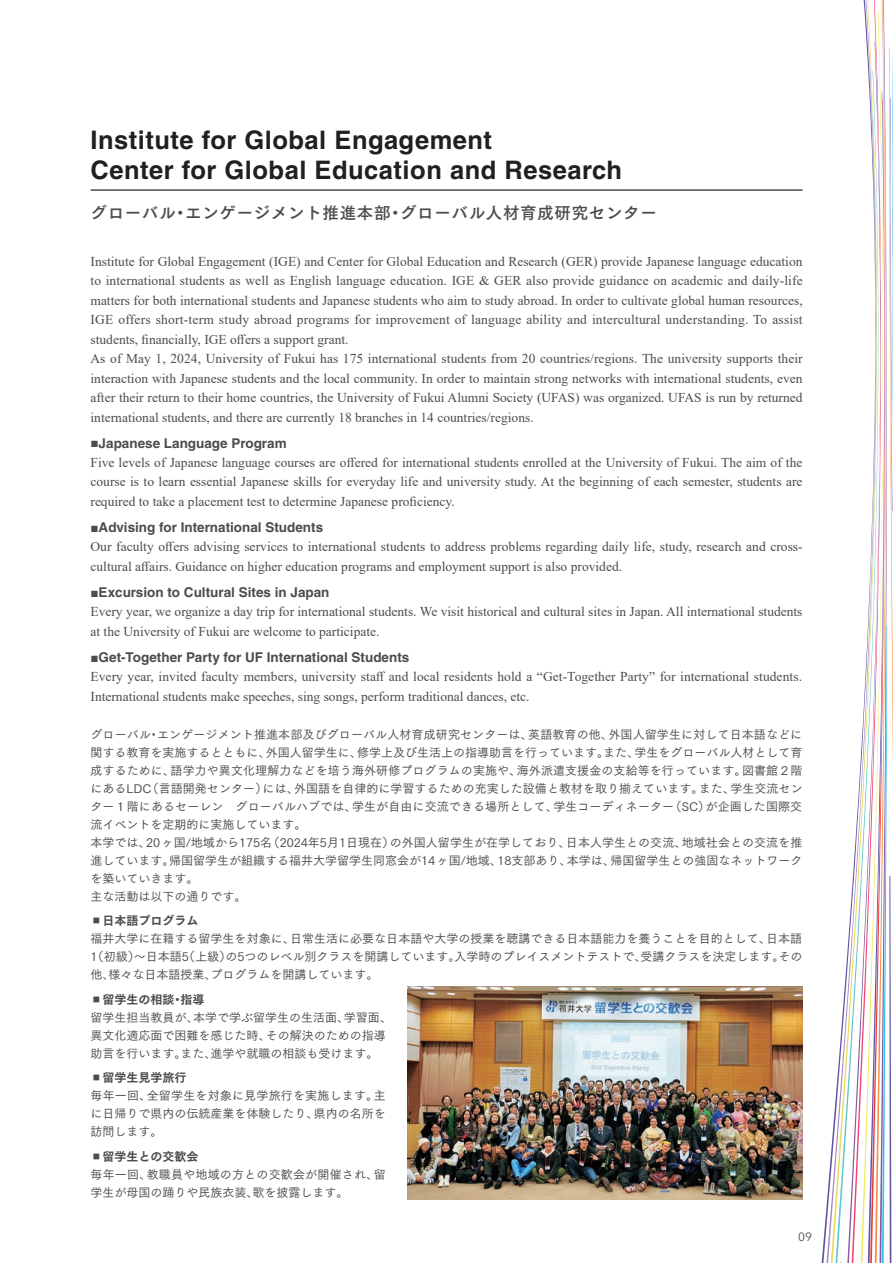
<style>
.page{position:relative;width:893px;height:1263px;background:#fff}
.page>*{position:absolute;margin:0;border:0;box-sizing:border-box;transform-origin:0 0}
.t1{font:700 25.5px/30px "Helvetica";letter-spacing:.02em;color:#231f20}
.t2{font:16.5px "Tsuku Go Pro B";letter-spacing:.04em;color:#4b4c4d}
.t3{font:13.5px/19.5px "Times New Roman";color:#4b4c4d}
.t4{font:700 13.5px "Helvetica";color:#4b4c4d}
.t5{font:12px/18px "Tsuku Go Pro M";color:#4b4c4d}
.t6{font:12px "Tsuku Go Pro E";color:#4b4c4d}
.t7{font:12px "Avenir Next";color:#4b4c4d}
.s1{font-family:"Times New Roman"}
</style>
<div class="page">
<svg style="left:821px;top:0;width:72px;height:1263px"></svg>
<hr style="left:90px;top:189px;width:712px;height:2px;background:#231f20">
<img style="left:407px;top:986px;width:395px;height:213px">
<h1 class="t1" style="left:90px;top:125px;width:533px">Institute for Global Engagement<br>Center for Global Education and Research</h1>
<p class="t2" style="left:90px;top:198px;width:568px">グローバル・エンゲージメント推進本部・グローバル人材育成研究センター</p>
<p class="t3" style="left:90px;top:251px;width:714px">Institute for Global Engagement (IGE) and Center for Global Education and Research (GER) provide Japanese language education to international students as well as English language education. IGE &amp; GER also provide guidance on academic and daily-life matters for both international students and Japanese students who aim to study abroad. In order to cultivate global human resources, IGE offers short-term study abroad programs for improvement of language ability and intercultural understanding. To assist students, financially, IGE offers a support grant.<br>As of May 1, 2024, University of Fukui has 175 international students from 20 countries/regions. The university supports their interaction with Japanese students and the local community. In order to maintain strong networks with international students, even after their return to their home countries, the University of Fukui Alumni Society (UFAS) was organized. UFAS is run by returned international students, and there are currently 18 branches in 14 countries/regions.</p>
<p class="t4" style="left:90px;top:435px;width:198px"><span class="s1">■</span>Japanese Language Program</p>
<p class="t3" style="left:90px;top:452px;width:713px;text-align:justify">Five levels of Japanese language courses are offered for international students enrolled at the University of Fukui. The aim of the course is to learn essential Japanese skills for everyday life and university study. At the beginning of each semester, students are required to take a placement test to determine Japanese proficiency.</p>
<p class="t4" style="left:90px;top:519px;width:234px"><span class="s1">■</span>Advising for International Students</p>
<p class="t3" style="left:90px;top:537px;width:714px">Our faculty offers advising services to international students to address problems regarding daily life, study, research and cross&shy;cultural affairs. Guidance on higher education programs and employment support is also provided.</p>
<p class="t4" style="left:90px;top:584px;width:241px"><span class="s1">■</span>Excursion to Cultural Sites in Japan</p>
<p class="t3" style="left:90px;top:601px;width:714px">Every year, we organize a day trip for international students. We visit historical and cultural sites in Japan. All international students at the University of Fukui are welcome to participate.</p>
<p class="t4" style="left:90px;top:649px;width:320px"><span class="s1">■</span>Get-Together Party for UF International Students</p>
<p class="t3" style="left:90px;top:666px;width:713px">Every year, invited faculty members, university staff and local residents hold a “Get-Together Party” for international students.<br>International students make speeches, sing songs, perform traditional dances, etc.</p>
<p class="t5" style="left:90px;top:724px;width:714px">グローバル・エンゲージメント推進本部及びグローバル人材育成研究センターは、英語教育の他、外国人留学生に対して日本語などに関する教育を実施するとともに、外国人留学生に、修学上及び生活上の指導助言を行っています。また、学生をグローバル人材として育成するために、語学力や異文化理解力などを培う海外研修プログラムの実施や、海外派遣支援金の支給等を行っています。図書館２階にあるLDC（言語開発センター）には、外国語を自律的に学習するための充実した設備と教材を取り揃えています。また、学生交流センター１階にあるセーレン　グローバルハブでは、学生が自由に交流できる場所として、学生コーディネーター（SC）が企画した国際交流イベントを定期的に実施しています。<br>本学では、20ヶ国/地域から175名（2024年5月1日現在）の外国人留学生が在学しており、日本人学生との交流、地域社会との交流を推進しています。帰国留学生が組織する福井大学留学生同窓会が14ヶ国/地域、18支部あり、本学は、帰国留学生との強固なネットワークを築いていきます。<br>主な活動は以下の通りです。</p>
<p class="t6" style="left:90px;top:910px;width:109px">▪日本語プログラム</p>
<p class="t5" style="left:90px;top:928px;width:713px;text-align:justify">福井大学に在籍する留学生を対象に、日常生活に必要な日本語や大学の授業を聴講できる日本語能力を養うことを目的として、日本語1（初級）～日本語5（上級）の5つのレベル別クラスを開講しています。入学時のプレイスメントテストで、受講クラスを決定します。その他、様々な日本語授業、プログラムを開講しています。</p>
<p class="t6" style="left:90px;top:988px;width:115px">▪留学生の相談・指導</p>
<p class="t5" style="left:90px;top:1007px;width:303px">留学生担当教員が、本学で学ぶ留学生の生活面、学習面、異文化適応面で困難を感じた時、その解決のための指導助言を行います。また、進学や就職の相談も受けます。</p>
<p class="t6" style="left:90px;top:1067px;width:97px">▪留学生見学旅行</p>
<p class="t5" style="left:90px;top:1085px;width:297px;text-align:justify">毎年一回、全留学生を対象に見学旅行を実施します。主に日帰りで県内の伝統産業を体験したり、県内の名所を訪問します。</p>
<p class="t6" style="left:90px;top:1145px;width:109px">▪留学生との交歓会</p>
<p class="t5" style="left:90px;top:1164px;width:297px">毎年一回、教職員や地域の方との交歓会が開催され、留学生が母国の踊りや民族衣装、歌を披露します。</p>
<p class="t7" style="left:798px;top:1227px;width:15px">09</p>
</div>
